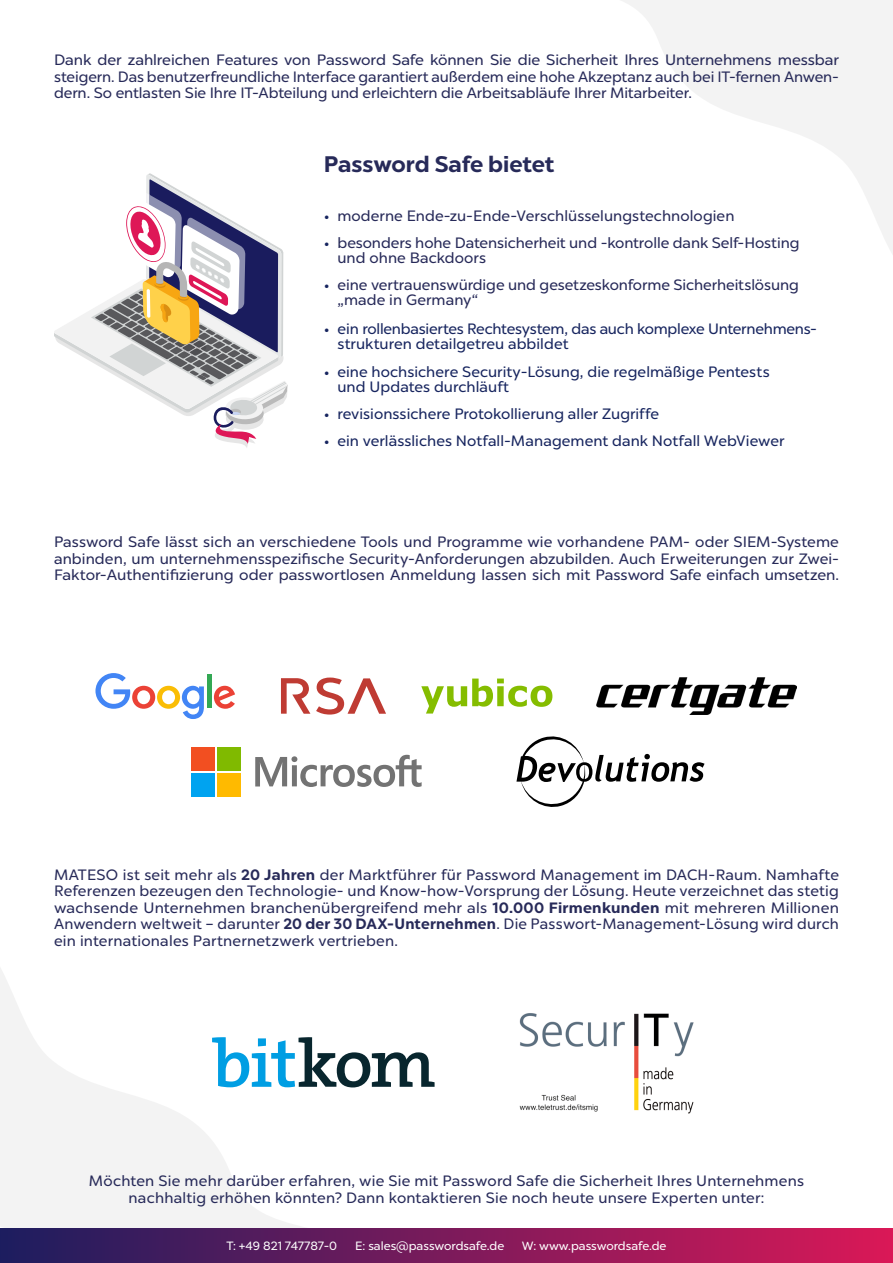
<style>
.page{position:relative;width:893px;height:1263px;background:#fff}
.page>*{position:absolute;margin:0;border:0;box-sizing:border-box;transform-origin:0 0}
.t1{font:700 22.5px "Chronica Pro";color:#272a59}
.t2{font:15px/16.5px "Chronica Pro";letter-spacing:.005em;color:#272a59;text-align:justify}
.t3{font:15px/15px "Chronica Pro";color:#17255f}
.t4{font:12px "Chronica Pro";color:#fff}
.s1{color:#17255f}
.s2{font-weight:700}
</style>
<div class="page">
<svg style="left:0;top:968px;width:313px;height:261px"></svg>
<div style="left:0;top:1229px;width:893px;height:34px;background:linear-gradient(to right,#1c1d5f,#da1857)"></div>
<svg style="left:621px;top:0;width:272px;height:254px"></svg>
<svg style="left:54px;top:173px;width:234px;height:275px"></svg>
<div style="left:207px;top:674px;width:5px;height:34px;background:#33a854"></div>
<svg style="left:214px;top:686px;width:21px;height:23px"></svg>
<svg style="left:95px;top:673px;width:109px;height:46px"></svg>
<svg style="left:421px;top:678px;width:131px;height:35px"></svg>
<svg style="left:281px;top:677px;width:105px;height:37px"></svg>
<svg style="left:516px;top:736px;width:189px;height:71px"></svg>
<img style="left:596px;top:677px;width:201px;height:38px">
<svg style="left:255px;top:755px;width:167px;height:32px"></svg>
<div style="left:191px;top:747px;width:24px;height:23px;background:#f24f21"></div>
<div style="left:217px;top:747px;width:24px;height:23px;background:#80ba00"></div>
<div style="left:191px;top:773px;width:24px;height:23px;background:#00a3f0"></div>
<div style="left:217px;top:773px;width:24px;height:23px;background:#ffba00"></div>
<img style="left:519px;top:1013px;width:175px;height:101px">
<svg style="left:212px;top:1037px;width:223px;height:50px"></svg>
<p class="t2" style="left:54px;top:52px;width:786px">Dank der zahlreichen Features von Password Safe können Sie die Sicherheit Ihres Unternehmens messbar steigern. Das benutzerfreundliche Interface garantiert außerdem eine hohe Akzeptanz auch bei IT-fernen Anwen&shy;dern. So entlasten Sie Ihre IT-Abteilung und erleichtern die Arbeitsabläufe Ihrer Mitarbeiter.</p>
<h1 class="t1" style="left:324px;top:150px;width:232px">Password Safe bietet</h1>
<p class="t2" style="left:324px;top:208px;width:412px"><span class="s1">•</span> moderne Ende-zu-Ende-Verschlüsselungstechnologien</p>
<p class="t2" style="left:337px;top:235px;width:464px;line-height:15px;text-indent:-14px"><span class="s1">•</span> besonders hohe Datensicherheit und -kontrolle dank Self-Hosting und ohne Backdoors</p>
<p class="t2" style="left:337px;top:277px;width:463px;line-height:15px;text-indent:-14px"><span class="s1">•</span> eine vertrauenswürdige und gesetzeskonforme Sicherheitslösung „made in Germany“</p>
<p class="t3" style="left:337px;top:321px;width:481px;text-indent:-14px">• ein rollenbasiertes Rechtesystem, das auch komplexe Unternehmens&shy;strukturen detailgetreu abbildet</p>
<p class="t3" style="left:337px;top:364px;width:434px;text-indent:-14px">• eine hochsichere Security-Lösung, die regelmäßige Pentests und Updates durchläuft</p>
<p class="t3" style="left:324px;top:406px;width:337px">• revisionssichere Protokollierung aller Zugriffe</p>
<p class="t3" style="left:324px;top:433px;width:462px">• ein verlässliches Notfall-Management dank Notfall WebViewer</p>
<p class="t2" style="left:54px;top:534px;width:786px">Password Safe lässt sich an verschiedene Tools und Programme wie vorhandene PAM- oder SIEM-Systeme anbinden, um unternehmensspezifische Security-Anforderungen abzubilden. Auch Erweiterungen zur Zwei-Faktor-Authentifizierung oder passwortlosen Anmeldung lassen sich mit Password Safe einfach umsetzen.</p>
<p class="t2" style="left:54px;top:866px;width:786px">MATESO ist seit mehr als <span class="s2">20 Jahren</span> der Marktführer für Password Management im DACH-Raum. Namhafte Referenzen bezeugen den Technologie- und Know-how-Vorsprung der Lösung. Heute verzeichnet das stetig wachsende Unternehmen branchenübergreifend mehr als <span class="s2">10.000 Firmenkunden</span> mit mehreren Millionen Anwendern weltweit – darunter <span class="s2">20 der 30 DAX-Unternehmen</span>. Die Passwort-Management-Lösung wird durch ein internationales Partnernetzwerk vertrieben.</p>
<p class="t2" style="left:89px;top:1173px;width:717px;text-align:center">Möchten Sie mehr darüber erfahren, wie Sie mit Password Safe die Sicherheit Ihres Unternehmens nachhaltig erhöhen könnten? Dann kontaktieren Sie noch heute unsere Experten unter:</p>
<p class="t4" style="left:226px;top:1238px;width:112px">T: +49 821 747787-0</p>
<p class="t4" style="left:355px;top:1238px;width:151px">E: sales@passwordsafe.de</p>
<p class="t4" style="left:522px;top:1238px;width:146px">W: www.passwordsafe.de</p>
</div>
